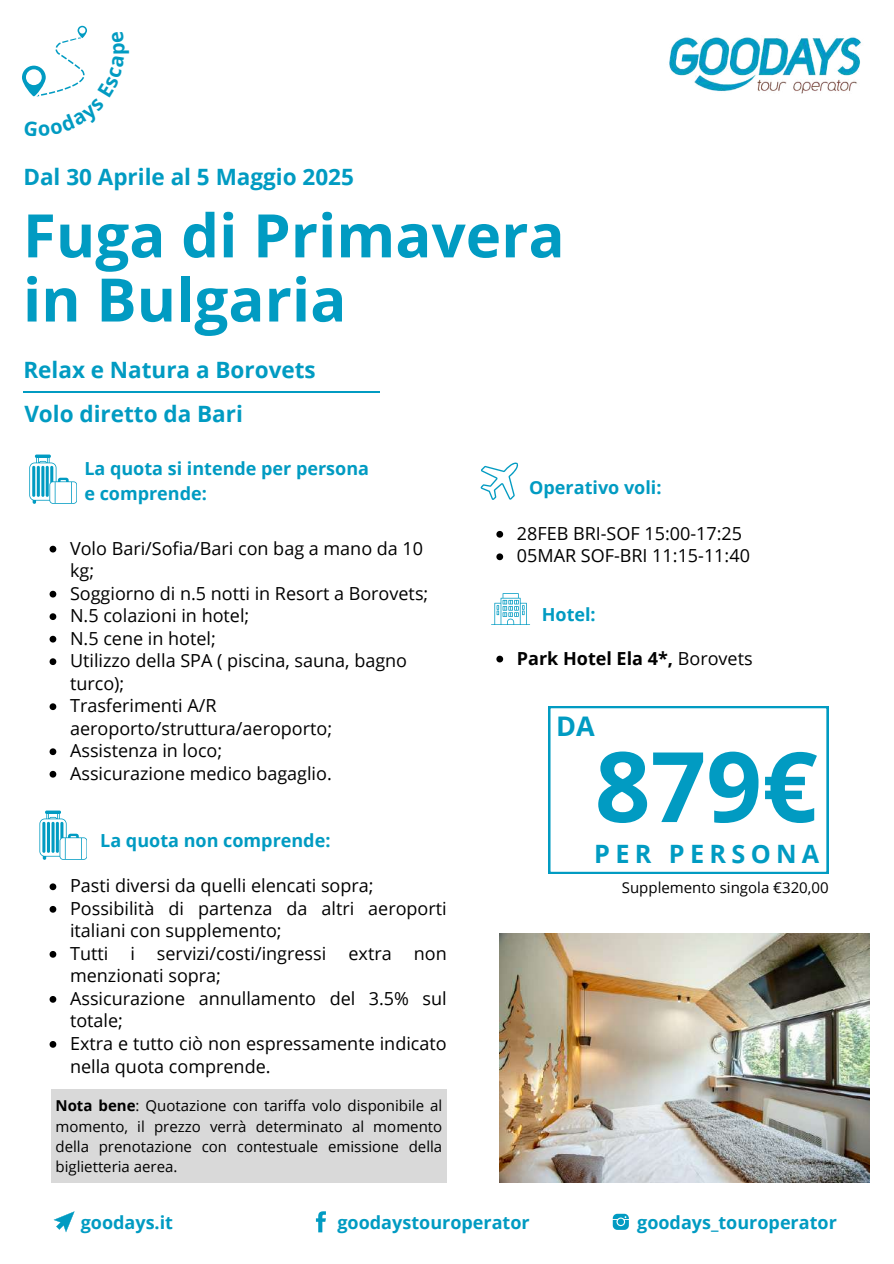
<style>
.page{position:relative;width:894px;height:1264px;background:#fff}
.page>*{position:absolute;margin:0;border:0;box-sizing:border-box;transform-origin:0 0}
.t1{font:700 97.5px "Open Sans";color:#019bc2}
.t2{font:700 60px/64.2px "Open Sans";color:#019bc2}
.t3{font:700 27px "Open Sans";color:#019bc2}
.t4{font:700 25.2px "Open Sans";letter-spacing:.21em;color:#019bc2}
.t5{font:700 22.5px "Open Sans";color:#019bc2}
.t6{font:700 19.8px "Open Sans";color:#019bc2}
.t7{font:18px/22.5px "Open Sans";color:#000}
.t8{font:700 18px/24.8px "Open Sans";color:#019bc2}
.t9{font:700 18px "Open Sans";color:#000}
.t10{font:15px/20.2px "Open Sans";color:#000;text-align:justify}
.s1{font-weight:400}
.s2{font-weight:700}
</style>
<div class="page">
<svg style="left:53px;top:1211px;width:22px;height:21px"></svg>
<svg style="left:316px;top:1211px;width:10px;height:21px"></svg>
<svg style="left:612px;top:1213px;width:16px;height:16px"></svg>
<img style="left:669px;top:37px;width:192px;height:57px">
<svg style="left:50px;top:545px;width:6px;height:7px"></svg>
<svg style="left:50px;top:590px;width:6px;height:7px"></svg>
<svg style="left:50px;top:613px;width:6px;height:7px"></svg>
<svg style="left:50px;top:635px;width:6px;height:7px"></svg>
<svg style="left:50px;top:658px;width:6px;height:7px"></svg>
<svg style="left:50px;top:703px;width:6px;height:7px"></svg>
<svg style="left:50px;top:748px;width:6px;height:7px"></svg>
<svg style="left:50px;top:770px;width:6px;height:7px"></svg>
<svg style="left:50px;top:883px;width:6px;height:7px"></svg>
<svg style="left:50px;top:906px;width:6px;height:6px"></svg>
<svg style="left:50px;top:951px;width:6px;height:6px"></svg>
<svg style="left:50px;top:996px;width:6px;height:6px"></svg>
<svg style="left:50px;top:1041px;width:6px;height:6px"></svg>
<svg style="left:29px;top:454px;width:48px;height:50px"></svg>
<hr style="left:41px;top:466px;width:3px;height:31px;background:#019bc2">
<hr style="left:37px;top:466px;width:3px;height:31px;background:#019bc2">
<hr style="left:32px;top:466px;width:3px;height:31px;background:#019bc2">
<hr style="left:46px;top:466px;width:3px;height:31px;background:#019bc2">
<svg style="left:39px;top:810px;width:48px;height:49px"></svg>
<svg style="left:51px;top:821px;width:4px;height:31px"></svg>
<hr style="left:47px;top:821px;width:3px;height:31px;background:#019bc2">
<hr style="left:42px;top:821px;width:3px;height:31px;background:#019bc2">
<hr style="left:56px;top:821px;width:3px;height:31px;background:#019bc2">
<svg style="left:494px;top:593px;width:33px;height:31px"></svg>
<hr style="left:23px;top:391px;width:357px;height:2px;background:#019bc2">
<svg style="left:480px;top:462px;width:38px;height:38px"></svg>
<svg style="left:548px;top:706px;width:280px;height:167px"></svg>
<img style="left:499px;top:933px;width:370px;height:248px">
<div style="left:51px;top:1088px;width:395px;height:94px;background:#d9d9d9"></div>
<svg style="left:496px;top:655px;width:7px;height:7px"></svg>
<svg style="left:496px;top:531px;width:7px;height:6px"></svg>
<svg style="left:496px;top:553px;width:7px;height:7px"></svg>
<svg style="left:22px;top:26px;width:65px;height:71px"></svg>
<p class="t6" style="left:103px;top:55px;width:14px;rotate:-90deg">p</p>
<p class="t5" style="left:23px;top:161px;width:332px">Dal 30 Aprile al 5 Maggio 2025</p>
<h2 class="t2" style="left:23px;top:202px;width:543px">Fuga di Primavera in Bulgaria</h2>
<p class="t5" style="left:23px;top:354px;width:294px">Relax e Natura a Borovets</p>
<p class="t5" style="left:24px;top:398px;width:220px">Volo diretto da Bari</p>
<p class="t8" style="left:84px;top:456px;width:286px">La quota si intende per persona e comprende:</p>
<p class="t7" style="left:70px;top:536px;width:360px">Volo Bari/Sofia/Bari con bag a mano da 10 kg;<br>Soggiorno di n.5 notti in Resort a Borovets;<br>N.5 colazioni in hotel;<br>N.5 cene in hotel;<br>Utilizzo della SPA ( piscina, sauna, bagno turco);<br>Trasferimenti A/R aeroporto/struttura/aeroporto;<br>Assistenza in loco;<br>Assicurazione medico bagaglio.</p>
<p class="t8" style="left:529px;top:474px;width:134px">Operativo voli:</p>
<p class="t7" style="left:516px;top:521px;width:234px">28FEB BRI-SOF 15:00-17:25<br>05MAR SOF-BRI 11:15-11:40</p>
<p class="t8" style="left:541px;top:602px;width:55px">Hotel:</p>
<p class="t9" style="left:516px;top:645px;width:237px">Park Hotel Ela 4*, <span class="s1">Borovets</span></p>
<h3 class="t3" style="left:556px;top:707px;width:40px">DA</h3>
<h1 class="t1" style="left:594px;top:718px;width:224px">879€</h1>
<p class="t8" style="left:100px;top:828px;width:232px">La quota non comprende:</p>
<p class="t7" style="left:70px;top:874px;width:378px">Pasti diversi da quelli elencati sopra;<br>Possibilità di partenza da altri aeroporti italiani con supplemento;<br>Tutti i servizi/costi/ingressi extra non menzionati sopra;<br>Assicurazione annullamento del 3.5% sul totale;<br>Extra e tutto ciò non espressamente indicato nella quota comprende.</p>
<p class="t10" style="left:55px;top:1095px;width:388px"><span class="s2">Nota bene</span>: Quotazione con tariffa volo disponibile al momento, il prezzo verrà determinato al momento della prenotazione con contestuale emissione della biglietteria aerea.</p>
<p class="t8" style="left:81px;top:1209px;width:94px">goodays.it</p>
<p class="t8" style="left:337px;top:1209px;width:194px">goodaystouroperator</p>
<p class="t8" style="left:637px;top:1209px;width:201px">goodays_touroperator</p>
<h3 class="t4" style="left:594px;top:836px;width:226px">PER PERSONA</h3>
<p class="t10" style="left:621px;top:876px;width:208px">Supplemento singola €320,00</p>
</div>
